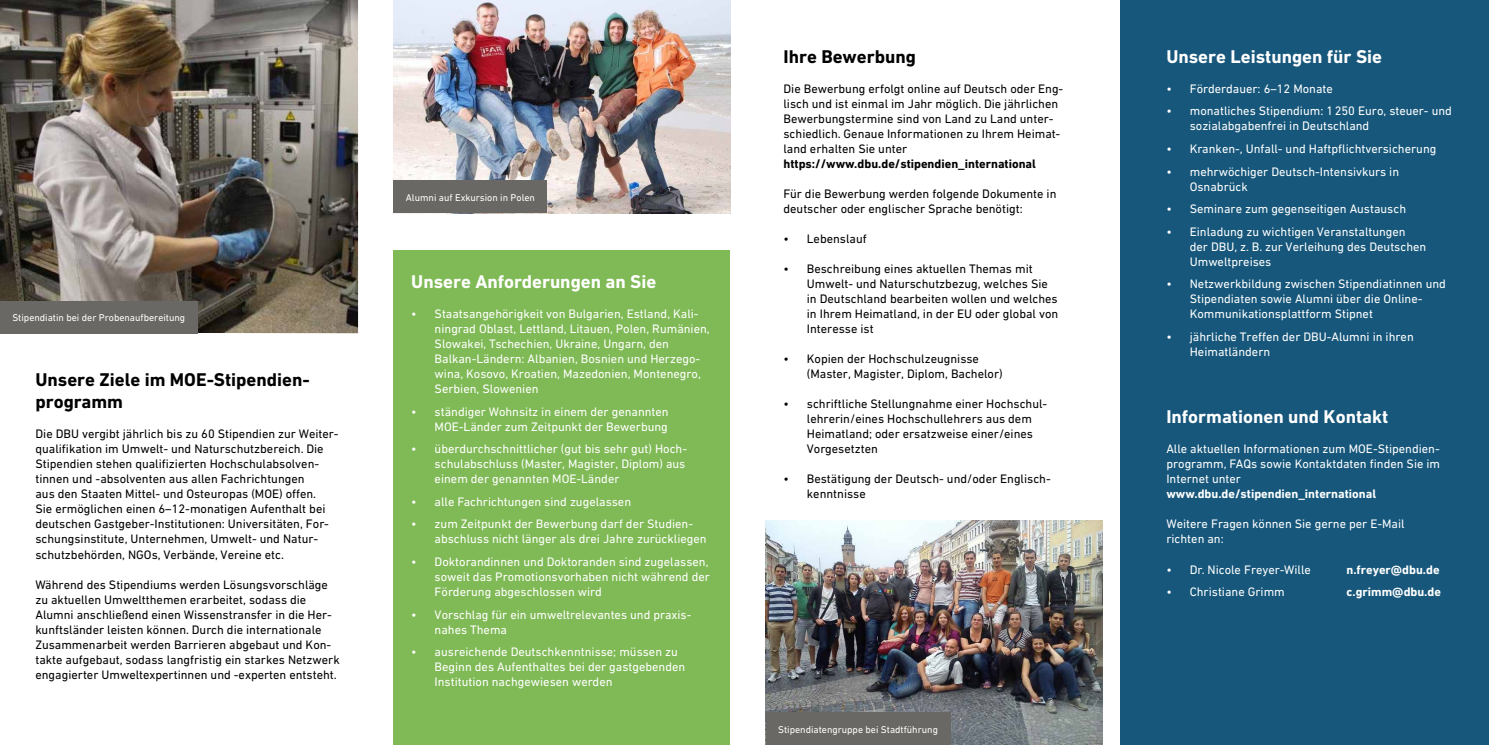
<style>
.page{position:relative;width:1489px;height:745px;background:#fff}
.page>*{position:absolute;margin:0;border:0;box-sizing:border-box;transform-origin:0 0}
.Headline_weiss{font:700 18.75px "DIN Next W1 G";color:#fff}
.Headline_schwarz{font:700 18.75px/22.5px "DIN Next W1 G";color:#000}
.Copy_weiss{font:12.5px/15px "DIN Next W1 G";color:#fff}
.Copy_schwarz{font:12.5px/15px "DIN Next W1 G";color:#000}
.t1{font:700 12.5px "DIN Next W1 G";color:#fff}
.BU_weiß{font:10px "DIN Next W1 G";color:#fff}
.s1{font-weight:700}
</style>
<div class="page">
<div style="left:393px;top:250px;width:337px;height:494px;background:#80ba56"></div>
<img style="left:0;top:0;width:358px;height:333px">
<img style="left:765px;top:520px;width:337px;height:224px">
<img style="left:393px;top:0;width:337px;height:213px">
<div style="left:393px;top:181px;width:154px;height:32px;background:#6a6864"></div>
<div style="left:765px;top:712px;width:185px;height:32px;background:#6a6864"></div>
<div style="left:1120px;top:0;width:368px;height:744px;background:#16577b"></div>
<div style="left:0;top:301px;width:198px;height:32px;background:#6a6864"></div>
<p class="BU_weiß" style="left:12px;top:311px;width:174px">Stipendiatin bei der Probenaufbereitung</p>
<p class="Headline_schwarz" style="left:35px;top:368px;width:274px">Unsere Ziele im MOE-Stipendien&shy;programm</p>
<p class="Copy_schwarz" style="left:35px;top:426px;width:305px">Die DBU vergibt jährlich bis zu 60 Stipendien zur Weiter&shy;qualifikation im Umwelt- und Naturschutzbereich. Die Stipendien stehen qualifizierten Hochschulabsolven&shy;tinnen und -absolventen aus allen Fachrichtungen<br>aus den Staaten Mittel- und Osteuropas (MOE) offen.<br>Sie ermöglichen einen 6–12-monatigen Aufenthalt bei deutschen Gastgeber-Institutionen: Universitäten, For&shy;schungsinstitute, Unternehmen, Umwelt- und Natur&shy;schutzbehörden, NGOs, Verbände, Vereine etc.</p>
<p class="Copy_schwarz" style="left:35px;top:576px;width:306px">Während des Stipendiums werden Lösungsvorschläge zu aktuellen Umweltthemen erarbeitet, sodass die Alumni anschließend einen Wissenstransfer in die Her&shy;kunftsländer leisten können. Durch die internationale Zusammenarbeit werden Barrieren abgebaut und Kon&shy;takte aufgebaut, sodass langfristig ein starkes Netzwerk engagierter Umweltexpertinnen und -experten entsteht.</p>
<p class="BU_weiß" style="left:406px;top:191px;width:131px">Alumni auf Exkursion in Polen</p>
<p class="Headline_weiss" style="left:411px;top:270px;width:246px">Unsere Anforderungen an Sie</p>
<p class="Copy_weiss" style="left:434px;top:306px;width:277px;text-indent:-23px">• Staatsangehörigkeit von Bulgarien, Estland, Kali&shy;ningrad Oblast, Lettland, Litauen, Polen, Rumänien, Slowakei, Tschechien, Ukraine, Ungarn, den Balkan-Ländern: Albanien, Bosnien und Herzego&shy;wina, Kosovo, Kroatien, Mazedonien, Montenegro, Serbien, Slowenien</p>
<p class="Copy_weiss" style="left:411px;top:403px;width:259px;text-align:right">• ständiger Wohnsitz in einem der genannten<br>MOE-Länder zum Zeitpunkt der Bewerbung</p>
<p class="Copy_weiss" style="left:434px;top:441px;width:254px;text-indent:-23px">• überdurchschnittlicher (gut bis sehr gut) Hoch&shy;schulabschluss (Master, Magister, Diplom) aus einem der genannten MOE-Länder</p>
<p class="Copy_weiss" style="left:411px;top:493px;width:221px">• alle Fachrichtungen sind zugelassen</p>
<p class="Copy_weiss" style="left:434px;top:516px;width:273px;text-indent:-23px">• zum Zeitpunkt der Bewerbung darf der Studien&shy;abschluss nicht länger als drei Jahre zurückliegen</p>
<p class="Copy_weiss" style="left:434px;top:553px;width:277px;text-align:justify;text-indent:-23px">• Doktorandinnen und Doktoranden sind zugelassen, soweit das Promotionsvorhaben nicht während der Förderung abgeschlossen wird</p>
<p class="Copy_weiss" style="left:434px;top:606px;width:257px;text-indent:-23px">• Vorschlag für ein umweltrelevantes und praxis&shy;nahes Thema</p>
<p class="Copy_weiss" style="left:434px;top:643px;width:252px;text-indent:-23px">• ausreichende Deutschkenntnisse; müssen zu<br>Beginn des Aufenthaltes bei der gastgebenden<br>Institution nachgewiesen werden</p>
<p class="Headline_schwarz" style="left:783px;top:45px;width:134px">Ihre Bewerbung</p>
<p class="Copy_schwarz" style="left:783px;top:81px;width:281px">Die Bewerbung erfolgt online auf Deutsch oder Eng&shy;lisch und ist einmal im Jahr möglich. Die jährlichen Bewerbungstermine sind von Land zu Land unter&shy;schiedlich. Genaue Informationen zu Ihrem Heimat&shy;land erhalten Sie unter <span class="s1">https://www.dbu.de/stipendien_international</span></p>
<p class="Copy_schwarz" style="left:783px;top:186px;width:274px">Für die Bewerbung werden folgende Dokumente in deutscher oder englischer Sprache benötigt:</p>
<p class="Copy_schwarz" style="left:783px;top:231px;width:85px">• Lebenslauf</p>
<p class="Copy_schwarz" style="left:806px;top:261px;width:253px;text-indent:-23px">• Beschreibung eines aktuellen Themas mit Umwelt- und Naturschutzbezug, welches Sie in Deutschland bearbeiten wollen und welches in Ihrem Heimatland, in der EU oder global von Interesse ist</p>
<p class="Copy_schwarz" style="left:806px;top:351px;width:197px;text-indent:-23px">• Kopien der Hochschulzeugnisse (Master, Magister, Diplom, Bachelor)</p>
<p class="Copy_schwarz" style="left:806px;top:396px;width:241px;text-indent:-23px">• schriftliche Stellungnahme einer Hochschul&shy;lehrerin/eines Hochschullehrers aus dem Heimatland; oder ersatzweise einer/eines Vorgesetzten</p>
<p class="Copy_schwarz" style="left:806px;top:471px;width:245px;text-indent:-23px">• Bestätigung der Deutsch- und/oder Englisch&shy;kenntnisse</p>
<p class="BU_weiß" style="left:778px;top:723px;width:161px">Stipendiatengruppe bei Stadtführung</p>
<p class="Headline_weiss" style="left:1166px;top:45px;width:217px">Unsere Leistungen für Sie</p>
<p class="Copy_weiss" style="left:1166px;top:81px;width:168px">• Förderdauer: 6–12 Monate</p>
<p class="Copy_weiss" style="left:1189px;top:103px;width:264px;text-indent:-23px">• monatliches Stipendium: 1250 Euro, steuer- und sozialabgabenfrei in Deutschland</p>
<p class="Copy_weiss" style="left:1166px;top:141px;width:271px">• Kranken-, Unfall- und Haftpflichtversicherung</p>
<p class="Copy_weiss" style="left:1189px;top:163px;width:211px;text-indent:-23px">• mehrwöchiger Deutsch-Intensivkurs in<br>Osnabrück</p>
<p class="Copy_weiss" style="left:1166px;top:201px;width:241px">• Seminare zum gegenseitigen Austausch</p>
<p class="Copy_weiss" style="left:1189px;top:223px;width:238px;text-indent:-23px">• Einladung zu wichtigen Veranstaltungen der DBU, z. B. zur Verleihung des Deutschen<br>Umweltpreises</p>
<p class="Copy_weiss" style="left:1189px;top:276px;width:258px;text-indent:-23px">• Netzwerkbildung zwischen Stipendiatinnen und<br>Stipendiaten sowie Alumni über die Online-<br>Kommunikationsplattform Stipnet</p>
<p class="Copy_weiss" style="left:1189px;top:328px;width:225px;text-indent:-23px">• jährliche Treffen der DBU-Alumni in ihren<br>Heimatländern</p>
<p class="Headline_weiss" style="left:1166px;top:405px;width:223px">Informationen und Kontakt</p>
<p class="Copy_weiss" style="left:1166px;top:441px;width:275px">Alle aktuellen Informationen zum MOE-Stipendien&shy;programm, FAQs sowie Kontaktdaten finden Sie im Internet unter <span class="s1">www.dbu.de/stipendien_international</span></p>
<p class="Copy_weiss" style="left:1166px;top:516px;width:240px">Weitere Fragen können Sie gerne per E-Mail richten an:</p>
<p class="Copy_weiss" style="left:1166px;top:561px;width:146px">• Dr. Nicole Freyer-Wille</p>
<p class="t1" style="left:1346px;top:561px;width:95px">n.freyer@dbu.de</p>
<p class="Copy_weiss" style="left:1166px;top:583px;width:120px">• Christiane Grimm</p>
<p class="t1" style="left:1346px;top:584px;width:96px">c.grimm@dbu.de</p>
</div>
